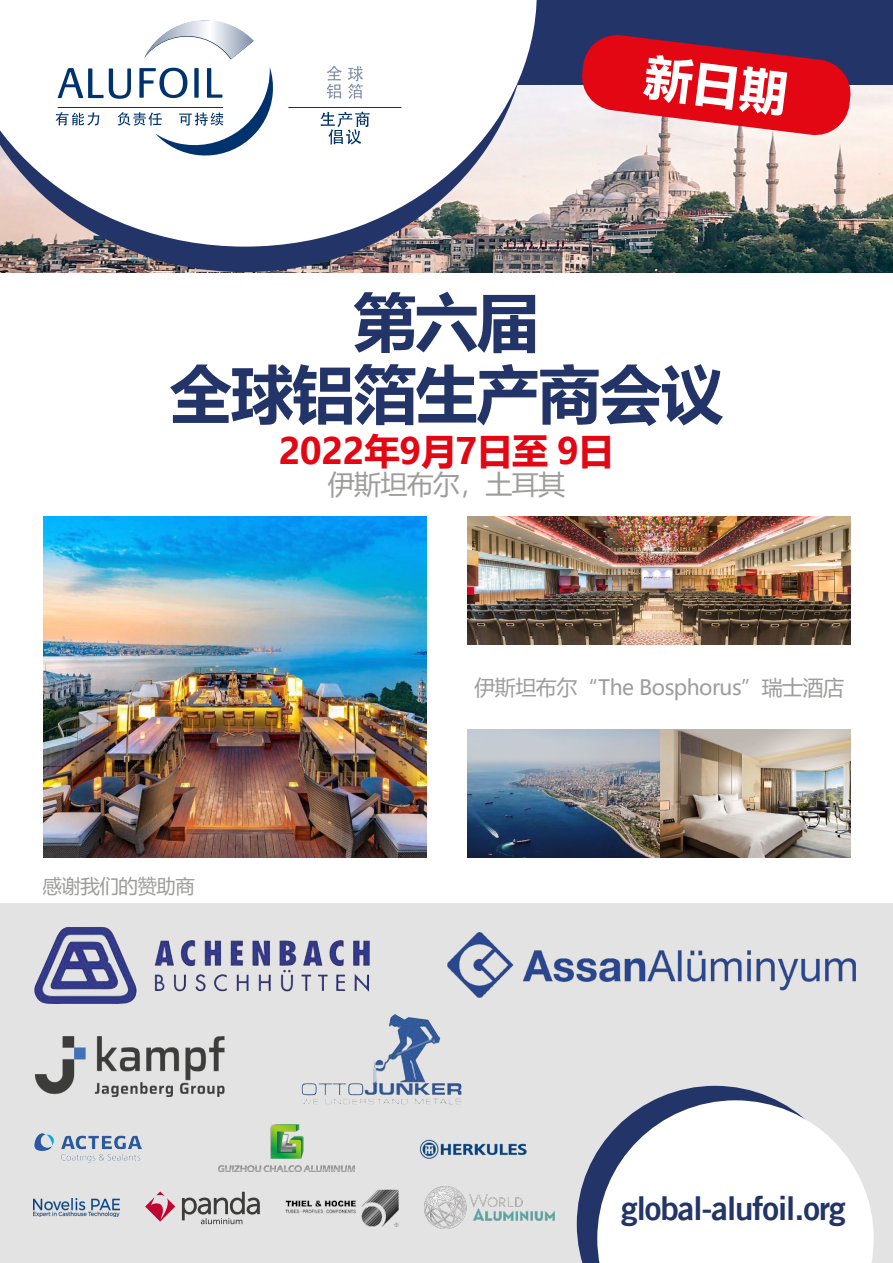
<style>
.page{position:relative;width:893px;height:1263px;background:#fff}
.page>*{position:absolute;margin:0;border:0;box-sizing:border-box;transform-origin:0 0}
.t1{font:700 63px/72px "Microsoft Ya Hei";letter-spacing:-.025em;color:#223468;text-align:center}
.t2{font:700 36px "Microsoft Ya Hei";letter-spacing:-.025em;color:#e30613}
.t3{font:33px "Trade Gothic LT Bold Two";letter-spacing:-.03em;color:#223468}
.t4{font:27px "Microsoft Ya Hei";letter-spacing:-.025em;color:#9d9d9c}
.t5{font:21px "Microsoft Ya Hei";letter-spacing:-.025em;color:#9d9d9c}
.t6{font:19.5px "Microsoft Ya Hei";letter-spacing:-.025em;color:#9d9d9c}
</style>
<div class="page">
<div style="left:468px;top:0;width:425px;height:85px;background:#223468"></div>
<div style="left:0;top:904px;width:893px;height:359px;background:#e3e3e3"></div>
<img style="left:529px;top:85px;width:364px;height:187px">
<img style="left:0;top:247px;width:529px;height:25px">
<svg style="left:0;top:0;width:537px;height:247px"></svg>
<svg style="left:577px;top:1086px;width:199px;height:177px"></svg>
<svg style="left:597px;top:1100px;width:277px;height:163px;background:#ecedf1"></svg>
<img style="left:34px;top:927px;width:336px;height:77px">
<img style="left:373px;top:1014px;width:28px;height:69px">
<img style="left:430px;top:1098px;width:31px;height:6px">
<img style="left:448px;top:933px;width:408px;height:65px">
<svg style="left:320px;top:112px;width:50px;height:32px"></svg>
<svg style="left:327px;top:66px;width:15px;height:33px"></svg>
<svg style="left:348px;top:66px;width:15px;height:33px"></svg>
<svg style="left:144px;top:21px;width:110px;height:39px"></svg>
<svg style="left:56px;top:67px;width:218px;height:91px"></svg>
<hr style="left:288px;top:107px;width:113px;height:1px;background:#00336e">
<img style="left:34px;top:1133px;width:20px;height:18px">
<img style="left:419px;top:1139px;width:108px;height:20px">
<img style="left:218px;top:1125px;width:136px;height:46px">
<img style="left:424px;top:1187px;width:130px;height:42px">
<svg style="left:145px;top:1191px;width:30px;height:30px"></svg>
<svg style="left:182px;top:1192px;width:78px;height:32px"></svg>
<img style="left:285px;top:1189px;width:114px;height:37px">
<img style="left:34px;top:1199px;width:86px;height:18px">
<img style="left:35px;top:1037px;width:189px;height:60px">
<img style="left:468px;top:729px;width:382px;height:128px">
<img style="left:468px;top:517px;width:382px;height:127px">
<img style="left:43px;top:517px;width:383px;height:340px">
<svg style="left:580px;top:35px;width:272px;height:102px"></svg>
<h1 class="t1" style="left:169px;top:284px;width:556px">第六届<br>全球铝箔生产商会议</h1>
<h2 class="t2" style="left:279px;top:425px;width:337px">2022年9月7日至 9日</h2>
<p class="t4" style="left:328px;top:466px;width:239px">伊斯坦布尔，土耳其</p>
<p class="t6" style="left:43px;top:873px;width:154px">感谢我们的赞助商</p>
<p class="t5" style="left:474px;top:674px;width:371px">伊斯坦布尔“The Bosphorus”瑞士酒店</p>
<h3 class="t3" style="left:621px;top:1188px;width:226px">global-alufoil.org</h3>
</div>
